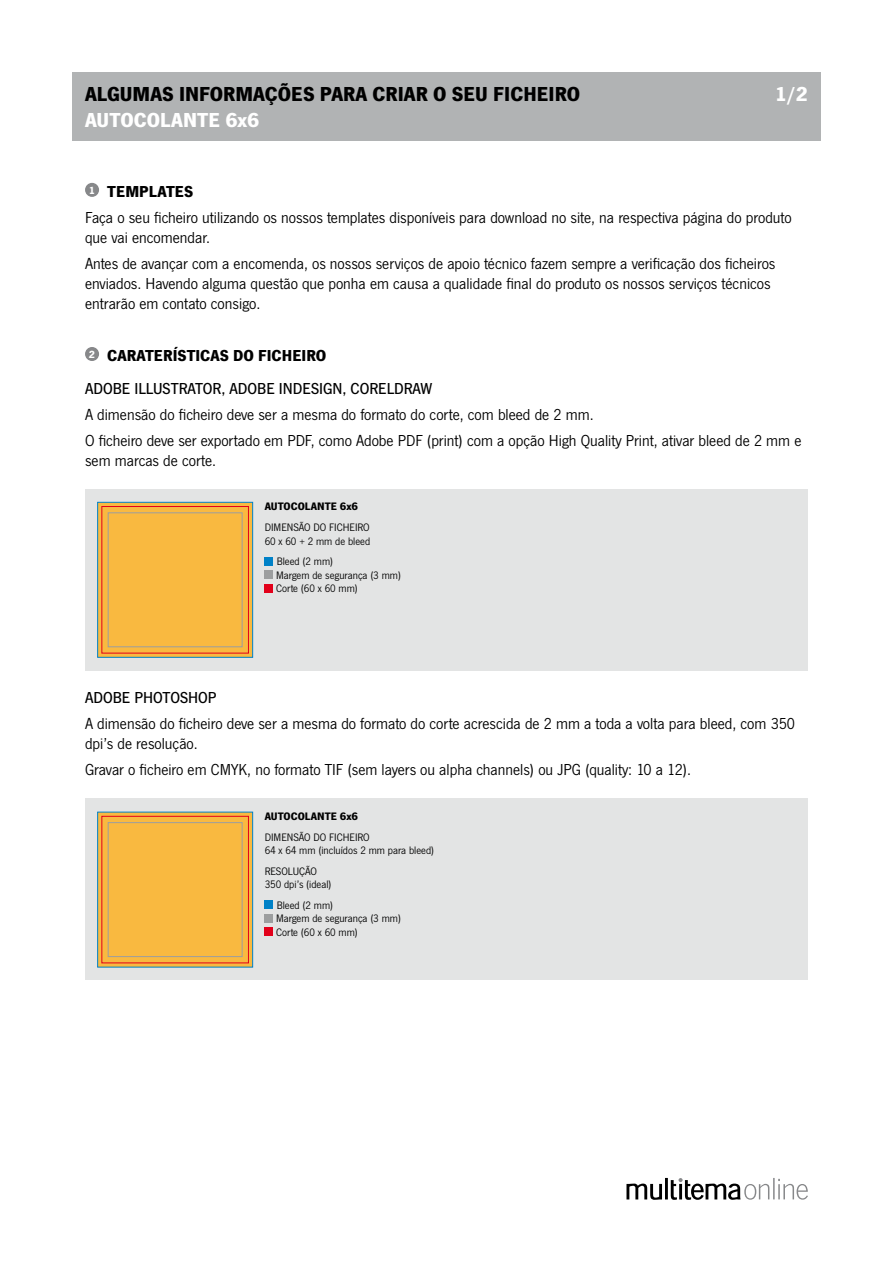
<style>
.page{position:relative;width:893px;height:1263px;background:#fff}
.page>*{position:absolute;margin:0;border:0;box-sizing:border-box;transform-origin:0 0}
.t1{font:700 21px "News Gothic T";color:#000}
.t2{font:700 21px "News Gothic T";color:#fff}
.t3{font:16.5px/26.2px "News Gothic T";color:#000}
.t4{font:500 16.5px/32.5px "News Gothic T";color:#000}
.t5{font:11.25px/13.5px "News Gothic T";color:#000}
.t6{font:700 11.25px "News Gothic T";color:#000}
.s1{font-weight:700}
</style>
<div class="page">
<div style="left:72px;top:72px;width:749px;height:68px;background:#b1b3b4"></div>
<svg style="left:626px;top:1178px;width:182px;height:22px"></svg>
<div style="left:85px;top:183px;width:14px;height:14px;background:#87888a;border-radius:50%"></div>
<div style="left:85px;top:347px;width:14px;height:14px;background:#87888a;border-radius:50%"></div>
<div style="left:85px;top:489px;width:723px;height:181px;background:#e3e4e4"></div>
<div style="left:265px;top:557px;width:8px;height:8px;background:#0081c7"></div>
<div style="left:265px;top:570px;width:8px;height:9px;background:#9c9e9f"></div>
<div style="left:265px;top:584px;width:8px;height:8px;background:#e2001a"></div>
<div style="left:97px;top:502px;width:156px;height:156px;background:#f9b940;border:1px solid #0081c7"></div>
<div style="left:101px;top:506px;width:148px;height:147px;border:1px solid #e2001a"></div>
<div style="left:108px;top:512px;width:134px;height:135px;border:1px solid #9c9e9f"></div>
<div style="left:85px;top:798px;width:723px;height:182px;background:#e3e4e4"></div>
<div style="left:265px;top:900px;width:8px;height:9px;background:#0081c7"></div>
<div style="left:265px;top:914px;width:8px;height:8px;background:#9c9e9f"></div>
<div style="left:265px;top:927px;width:8px;height:9px;background:#e2001a"></div>
<div style="left:97px;top:812px;width:156px;height:155px;background:#f9b940;border:1px solid #0081c7"></div>
<div style="left:101px;top:816px;width:148px;height:147px;border:1px solid #e2001a"></div>
<div style="left:108px;top:822px;width:134px;height:135px;border:1px solid #9c9e9f"></div>
<p class="t1" style="left:85px;top:82px;width:497px">ALGUMAS INFORMAÇÕES PARA CRIAR O SEU FICHEIRO</p>
<p class="t2" style="left:85px;top:108px;width:176px">AUTOCOLANTE 6x6</p>
<p class="t2" style="left:775px;top:82px;width:35px">1/2</p>
<p class="t3" style="left:85px;top:178px;width:708px"><sup>1</sup> <span class="s1">TEMPLATES<br></span>Faça o seu ficheiro utilizando os nossos templates disponíveis para download no site, na respectiva página do produto</p>
<p class="t3" style="left:85px;top:224px;width:692px">que vai encomendar.<br>Antes de avançar com a encomenda, os nossos serviços de apoio técnico fazem sempre a verificação dos ficheiros</p>
<p class="t3" style="left:85px;top:273px;width:687px;line-height:19.8px">enviados. Havendo alguma questão que ponha em causa a qualidade final do produto os nossos serviços técnicos entrarão em contato consigo.</p>
<p class="t4" style="left:85px;top:339px;width:349px"><sup>2</sup> <span class="s1">CARATERÍSTICAS DO FICHEIRO<br></span>ADOBE ILLUSTRATOR, ADOBE INDESIGN, CORELDRAW</p>
<p class="t3" style="left:85px;top:401px;width:718px">A dimensão do ficheiro deve ser a mesma do formato do corte, com bleed de 2 mm.<br>O ficheiro deve ser exportado em PDF, como Adobe PDF (print) com a opção High Quality Print, ativar bleed de 2 mm e</p>
<p class="t3" style="left:85px;top:447px;width:133px">sem marcas de corte.</p>
<p class="t6" style="left:265px;top:500px;width:95px">AUTOCOLANTE 6x6</p>
<p class="t5" style="left:265px;top:520px;width:107px">dimensão do ficheiro<br>60 x 60 + 2 mm de bleed</p>
<p class="t5" style="left:276px;top:555px;width:126px">Bleed (2 mm)<br>Margem de segurança (3 mm)<br>Corte (60 x 60 mm)</p>
<p class="t4" style="left:85px;top:681px;width:131px">ADOBE PHOTOSHOP</p>
<p class="t3" style="left:85px;top:713px;width:711px;line-height:19.8px">A dimensão do ficheiro deve ser a mesma do formato do corte acrescida de 2 mm a toda a volta para bleed, com 350 dpi’s de resolução.</p>
<p class="t3" style="left:85px;top:756px;width:608px">Gravar o ficheiro em CMYK, no formato TIF (sem layers ou alpha channels) ou JPG (quality: 10 a 12).</p>
<p class="t6" style="left:265px;top:809px;width:95px">AUTOCOLANTE 6x6</p>
<p class="t5" style="left:265px;top:830px;width:171px">dimensão do ficheiro<br>64 x 64 mm (incluídos 2 mm para bleed)</p>
<p class="t5" style="left:265px;top:864px;width:68px">RESOLUÇÃO<br>350 dpi’s (ideal)</p>
<p class="t5" style="left:276px;top:898px;width:126px">Bleed (2 mm)<br>Margem de segurança (3 mm)<br>Corte (60 x 60 mm)</p>
</div>
